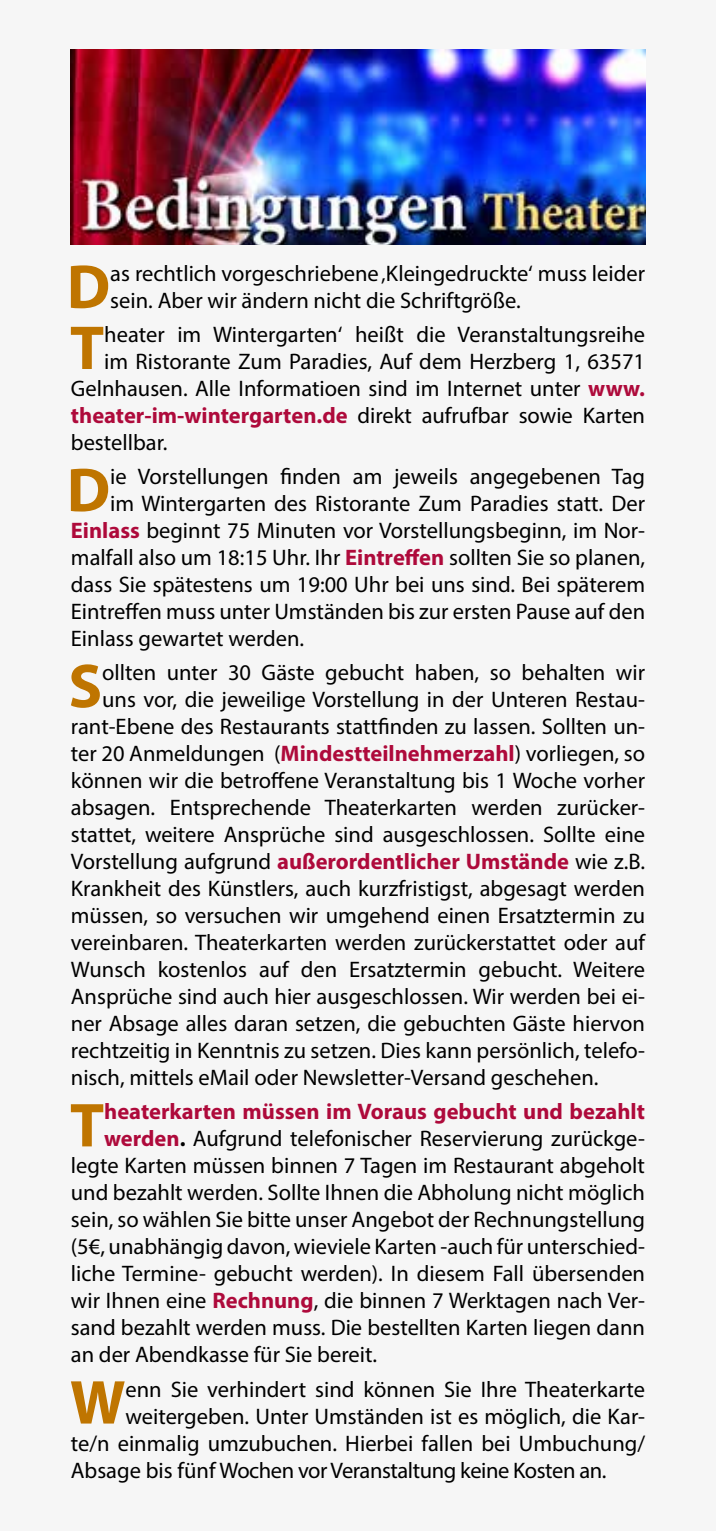
<style>
.page{position:relative;width:716px;height:1531px;background:#fff}
.page>*{position:absolute;margin:0;border:0;box-sizing:border-box;transform-origin:0 0}
.t1{font:700 62.5px "Myriad Pro";color:#bf7500}
.t2{font:22.5px/27px "Myriad Pro";color:#000}
.t3{font:700 22.5px "Myriad Pro";color:#ae0a3b}
.t4{font:22.5px "Myriad Pro";letter-spacing:-.02em;color:#000}
.s1{font-weight:700;color:#ae0a3b}
.s2{font-weight:400;color:#000}
.s3{font-weight:700}
</style>
<div class="page">
<img style="left:71px;top:50px;width:574px;height:194px">
<h1 class="t1" style="left:67px;top:246px;width:45px">D</h1>
<p class="t2" style="left:110px;top:259px;width:536px">as rechtlich vorgeschriebene ‚Kleingedruckte‘ muss leider sein. Aber wir ändern nicht die Schriftgröße.</p>
<h1 class="t1" style="left:70px;top:307px;width:36px">T</h1>
<p class="t2" style="left:104px;top:321px;width:542px">heater im Wintergarten‘ heißt die Veranstaltungsreihe</p>
<p class="t2" style="left:104px;top:348px;width:542px">im Ristorante Zum Paradies, Auf dem Herzberg 1, 63571</p>
<p class="t2" style="left:71px;top:375px;width:576px">Gelnhausen. Alle Informatioen sind im Internet unter <span class="s1">www.</span></p>
<p class="t3" style="left:71px;top:401px;width:576px">theater-im-wintergarten.de <span class="s2">direkt aufrufbar sowie Karten</span></p>
<p class="t2" style="left:71px;top:429px;width:98px">bestellbar.</p>
<h1 class="t1" style="left:67px;top:449px;width:45px">D</h1>
<p class="t2" style="left:110px;top:463px;width:536px">ie Vorstellungen finden am jeweils angegebenen Tag</p>
<p class="t2" style="left:110px;top:490px;width:536px">im Wintergarten des Ristorante Zum Paradies statt. Der</p>
<p class="t2" style="left:71px;top:517px;width:576px"><span class="s1">Einlass</span> beginnt 75 Minuten vor Vorstellungsbeginn, im Nor-</p>
<p class="t2" style="left:71px;top:544px;width:576px">malfall also um 18:15 Uhr. Ihr <span class="s1">Eintreffen</span> sollten Sie so planen,</p>
<p class="t2" style="left:71px;top:571px;width:576px">dass Sie spätestens um 19:00 Uhr bei uns sind. Bei späterem</p>
<p class="t2" style="left:71px;top:598px;width:576px">Eintreffen muss unter Umständen bis zur ersten Pause auf den</p>
<p class="t2" style="left:71px;top:625px;width:235px">Einlass gewartet werden.</p>
<h1 class="t1" style="left:68px;top:645px;width:35px">S</h1>
<p class="t2" style="left:102px;top:659px;width:544px">ollten unter 30 Gäste gebucht haben, so behalten wir</p>
<p class="t2" style="left:102px;top:686px;width:544px">uns vor, die jeweilige Vorstellung in der Unteren Restau-</p>
<p class="t2" style="left:71px;top:713px;width:576px">rant-Ebene des Restaurants stattfinden zu lassen. Sollten un-</p>
<p class="t2" style="left:71px;top:740px;width:576px">ter 20 Anmeldungen (<span class="s1">Mindestteilnehmerzahl</span>) vorliegen, so</p>
<p class="t2" style="left:71px;top:767px;width:576px">können wir die betroffene Veranstaltung bis 1 Woche vorher</p>
<p class="t2" style="left:71px;top:794px;width:576px">absagen. Entsprechende Theaterkarten werden zurücker-</p>
<p class="t2" style="left:71px;top:821px;width:576px">stattet, weitere Ansprüche sind ausgeschlossen. Sollte eine</p>
<p class="t2" style="left:71px;top:848px;width:576px">Vorstellung aufgrund <span class="s1">außerordentlicher Umstände</span> wie z.B.</p>
<p class="t2" style="left:71px;top:875px;width:576px">Krankheit des Künstlers, auch kurzfristigst, abgesagt werden</p>
<p class="t2" style="left:71px;top:902px;width:576px">müssen, so versuchen wir umgehend einen Ersatztermin zu</p>
<p class="t2" style="left:71px;top:929px;width:575px">vereinbaren. Theaterkarten werden zurückerstattet oder auf</p>
<p class="t2" style="left:71px;top:956px;width:576px">Wunsch kostenlos auf den Ersatztermin gebucht. Weitere</p>
<p class="t2" style="left:71px;top:983px;width:576px">Ansprüche sind auch hier ausgeschlossen. Wir werden bei ei-</p>
<p class="t2" style="left:71px;top:1010px;width:575px">ner Absage alles daran setzen, die gebuchten Gäste hiervon</p>
<p class="t2" style="left:71px;top:1037px;width:576px">rechtzeitig in Kenntnis zu setzen. Dies kann persönlich, telefo-</p>
<p class="t2" style="left:71px;top:1064px;width:529px">nisch, mittels eMail oder Newsletter-Versand geschehen.</p>
<h1 class="t1" style="left:70px;top:1084px;width:36px">T</h1>
<p class="t3" style="left:104px;top:1097px;width:542px">heaterkarten müssen im Voraus gebucht und bezahlt</p>
<p class="t2" style="left:104px;top:1125px;width:542px"><span class="s1">werden</span><span class="s3">.</span> Aufgrund telefonischer Reservierung zurückge-</p>
<p class="t2" style="left:71px;top:1152px;width:575px">legte Karten müssen binnen 7 Tagen im Restaurant abgeholt</p>
<p class="t2" style="left:71px;top:1179px;width:576px">und bezahlt werden. Sollte Ihnen die Abholung nicht möglich</p>
<p class="t2" style="left:71px;top:1206px;width:576px">sein, so wählen Sie bitte unser Angebot der Rechnungstellung</p>
<p class="t2" style="left:71px;top:1233px;width:576px">(5€, unabhängig davon, wieviele Karten -auch für unterschied-</p>
<p class="t2" style="left:71px;top:1260px;width:576px">liche Termine- gebucht werden). In diesem Fall übersenden</p>
<p class="t2" style="left:71px;top:1287px;width:576px">wir Ihnen eine <span class="s1">Rechnung</span>, die binnen 7 Werktagen nach Ver-</p>
<p class="t2" style="left:71px;top:1314px;width:576px">sand bezahlt werden muss. Die bestellten Karten liegen dann</p>
<p class="t2" style="left:71px;top:1341px;width:308px">an der Abendkasse für Sie bereit.</p>
<h1 class="t1" style="left:70px;top:1361px;width:57px">W</h1>
<p class="t2" style="left:125px;top:1375px;width:521px">enn Sie verhindert sind können Sie Ihre Theaterkarte</p>
<p class="t2" style="left:125px;top:1402px;width:521px">weitergeben. Unter Umständen ist es möglich, die Kar-</p>
<p class="t2" style="left:71px;top:1429px;width:576px">te/n einmalig umzubuchen. Hierbei fallen bei Umbuchung/</p>
<p class="t4" style="left:71px;top:1456px;width:537px">Absage bis fünf Wochen vor Veranstaltung keine Kosten an.</p>
</div>
